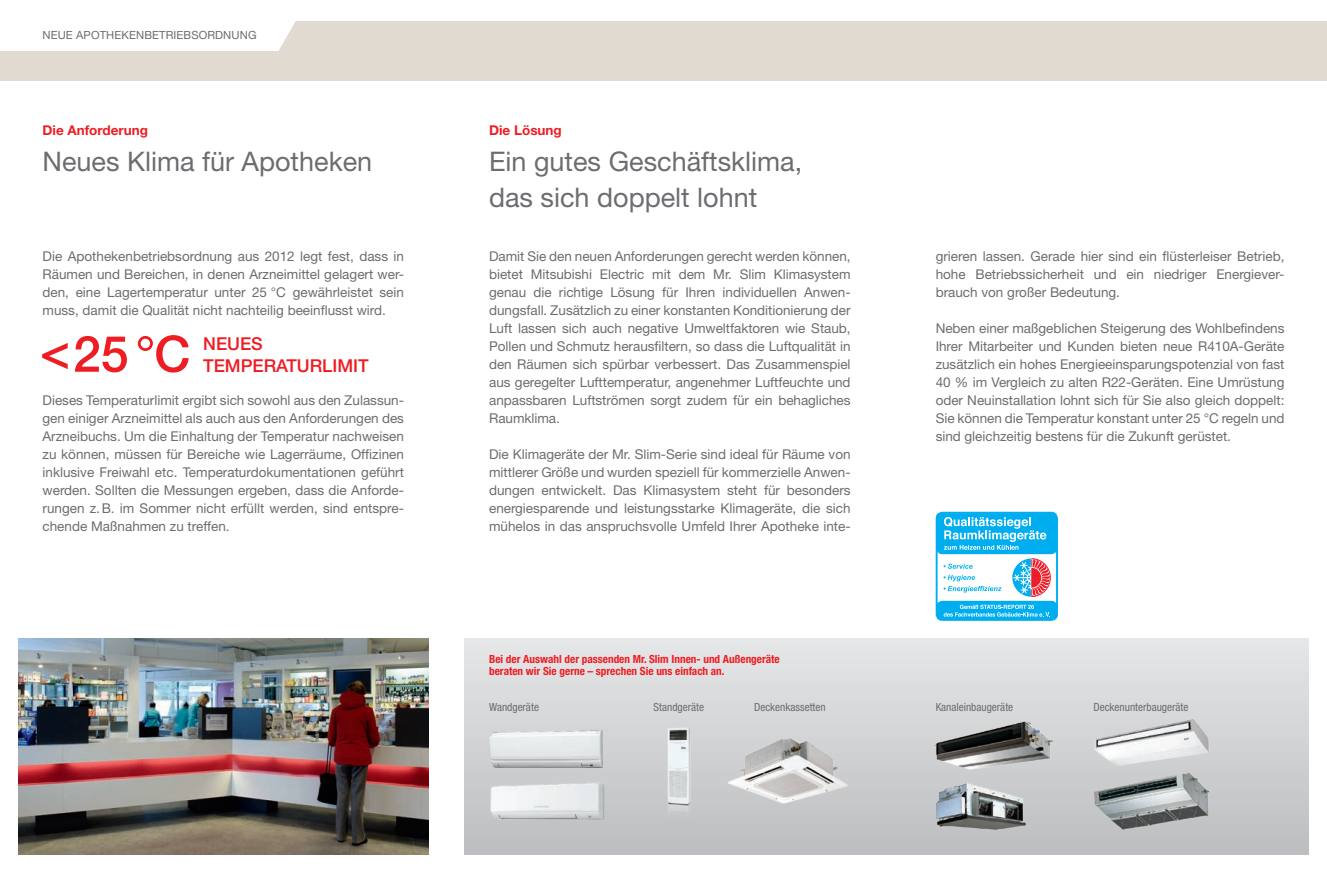
<style>
.page{position:relative;width:1327px;height:893px;background:#fff}
.page>*{position:absolute;margin:0;border:0;box-sizing:border-box;transform-origin:0 0}
.t1{font:500 50.1px "Helvetica Neue LT Pro";color:#ee1d23}
.t2{font:27px/36px "Helvetica Neue LT Pro";color:#6c6d70}
.t3{font:500 17.85px "Helvetica Neue LT Pro";color:#ee1d23}
.t4{font:13.5px/18px "Helvetica Neue LT Pro";color:#6c6d70;text-align:justify}
.t5{font:700 13.5px "Helvetica Neue LT Pro";color:#ee1d23}
.t6{font:700 condensed 11.25px/12px "Helvetica Neue LT Pro";color:#ee1d23}
.t7{font:condensed 11.25px "Helvetica Neue LT Pro";color:#6c6d70}
.t8{font:11.25px "Helvetica Neue LT Pro";letter-spacing:.01em;color:#6c6d70}
</style>
<div class="page">
<div style="left:465px;top:639px;width:844px;height:216px;background:linear-gradient(to bottom,#e6e7e8,#bdbec0)"></div>
<div style="left:0;top:21px;width:1327px;height:60px;background:#e1dad1"></div>
<div style="left:0;top:21px;width:296px;height:30px;background:#fff"></div>
<img style="left:716px;top:728px;width:142px;height:85px">
<img style="left:1085px;top:711px;width:132px;height:49px">
<img style="left:1081px;top:760px;width:145px;height:77px">
<img style="left:483px;top:724px;width:129px;height:53px">
<img style="left:484px;top:776px;width:125px;height:50px">
<img style="left:657px;top:720px;width:43px;height:108px">
<img style="left:930px;top:717px;width:125px;height:61px">
<img style="left:933px;top:779px;width:100px;height:55px">
<img style="left:18px;top:639px;width:410px;height:216px">
<div style="left:936px;top:601px;width:121px;height:18px;background:#00aeef;border-radius:6px"></div>
<div style="left:936px;top:513px;width:121px;height:41px;background:#00aeef;border-radius:6px"></div>
<div style="left:935px;top:512px;width:123px;height:109px;border:2px solid #00aeef;border-radius:6px"></div>
<svg style="left:943px;top:564px;width:29px;height:5px"></svg>
<svg style="left:943px;top:575px;width:58px;height:18px"></svg>
<svg style="left:1012px;top:558px;width:38px;height:39px"></svg>
<svg style="left:943px;top:605px;width:107px;height:12px"></svg>
<svg style="left:944px;top:517px;width:102px;height:33px"></svg>
<p class="t8" style="left:43px;top:28px;width:215px">NEUE APOTHEKENBETRIEBSORDNUNG</p>
<p class="t5" style="left:43px;top:121px;width:107px">Die Anforderung</p>
<p class="t5" style="left:489px;top:121px;width:74px">Die Lösung</p>
<h2 class="t2" style="left:43px;top:143px;width:331px">Neues Klima für Apotheken</h2>
<h2 class="t2" style="left:489px;top:143px;width:315px">Ein gutes Geschäftsklima, das sich doppelt lohnt</h2>
<p class="t4" style="left:43px;top:247px;width:363px">Die Apothekenbetriebsordnung aus 2012 legt fest, dass in Räumen und Bereichen, in denen Arzneimittel gelagert wer&shy;den, eine Lagertemperatur unter 25 °C gewährleistet sein muss, damit die Qualität nicht nachteilig beeinflusst wird.</p>
<h1 class="t1" style="left:40px;top:324px;width:152px">&lt;25 °C</h1>
<h3 class="t3" style="left:203px;top:333px;width:61px">NEUES</h3>
<h3 class="t3" style="left:203px;top:355px;width:167px">TEMPERATURLIMIT</h3>
<p class="t4" style="left:43px;top:391px;width:363px">Dieses Temperaturlimit ergibt sich sowohl aus den Zulassun&shy;gen einiger Arzneimittel als auch aus den Anforderungen des Arzneibuchs. Um die Einhaltung der Temperatur nachweisen zu können, müssen für Bereiche wie Lagerräume, Offizinen inklusive Freiwahl etc. Temperaturdokumentationen geführt werden. Sollten die Messungen ergeben, dass die Anforde&shy;rungen z.B. im Sommer nicht erfüllt werden, sind entspre&shy;chende Maßnahmen zu treffen.</p>
<p class="t4" style="left:489px;top:247px;width:363px">Damit Sie den neuen Anforderungen gerecht werden können, bietet Mitsubishi Electric mit dem Mr. Slim Klimasystem genau die richtige Lösung für Ihren individuellen Anwen&shy;dungsfall. Zusätzlich zu einer konstanten Konditionierung der Luft lassen sich auch negative Umweltfaktoren wie Staub, Pollen und Schmutz herausfiltern, so dass die Luftqualität in den Räumen sich spürbar verbessert. Das Zusammenspiel aus geregelter Lufttemperatur, angenehmer Luftfeuchte und anpassbaren Luftströmen sorgt zudem für ein behagliches Raumklima.</p>
<p class="t4" style="left:489px;top:445px;width:363px">Die Klimageräte der Mr. Slim-Serie sind ideal für Räume von mittlerer Größe und wurden speziell für kommerzielle Anwen&shy;dungen entwickelt. Das Klimasystem steht für besonders energiesparende und leistungsstarke Klimageräte, die sich mühelos in das anspruchsvolle Umfeld Ihrer Apotheke inte-</p>
<p class="t6" style="left:489px;top:653px;width:292px">Bei der Auswahl der passenden Mr. Slim Innen- und Außengeräte beraten wir Sie gerne – sprechen Sie uns einfach an.</p>
<p class="t4" style="left:935px;top:247px;width:350px">grieren lassen. Gerade hier sind ein flüsterleiser Betrieb, hohe Betriebssicherheit und ein niedriger Energiever&shy;brauch von großer Bedeutung.</p>
<p class="t4" style="left:935px;top:319px;width:350px">Neben einer maßgeblichen Steigerung des Wohlbefindens Ihrer Mitarbeiter und Kunden bieten neue R410A-Geräte zusätzlich ein hohes Energieeinsparungspotenzial von fast 40 % im Vergleich zu alten R22-Geräten. Eine Umrüstung oder Neuinstallation lohnt sich für Sie also gleich doppelt:<br>Sie können die Temperatur konstant unter 25 °C regeln und sind gleichzeitig bestens für die Zukunft gerüstet.</p>
<p class="t7" style="left:489px;top:700px;width:51px">Wandgeräte</p>
<p class="t7" style="left:653px;top:700px;width:52px">Standgeräte</p>
<p class="t7" style="left:754px;top:700px;width:73px">Deckenkassetten</p>
<p class="t7" style="left:935px;top:700px;width:79px">Kanaleinbaugeräte</p>
<p class="t7" style="left:1093px;top:700px;width:96px">Deckenunterbaugeräte</p>
</div>
